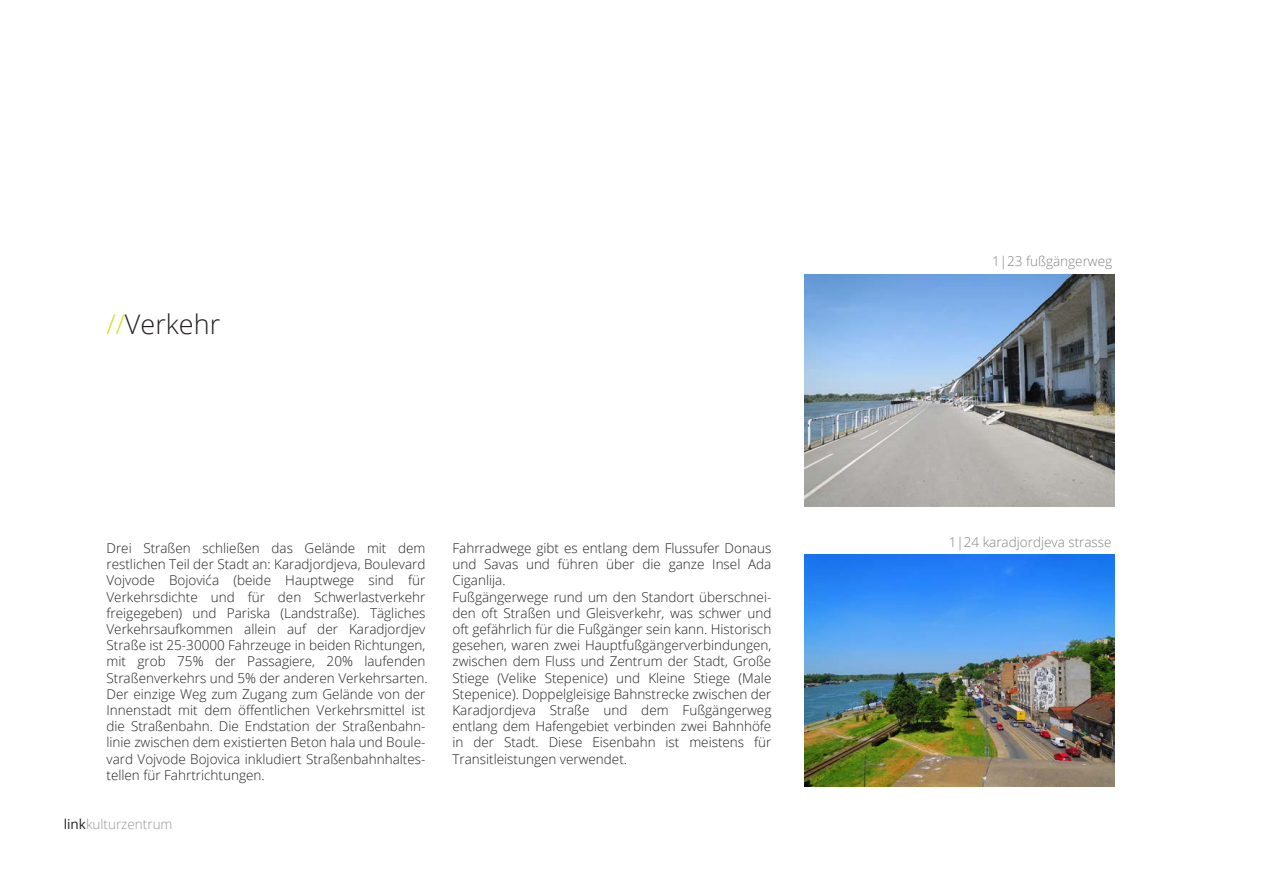
<style>
.page{position:relative;width:1263px;height:893px;background:#fff}
.page>*{position:absolute;margin:0;border:0;box-sizing:border-box;transform-origin:0 0}
.t1{font:300 27px "Open Sans";color:#231f20}
.t2{font:300 13.5px/16.2px "Open Sans";color:#231f20}
.t3{font:300 13.5px "Open Sans";color:#808285}
.t4{font:300 13.5px "Open Sans";color:#939598}
.s1{color:#d6df21}
.s2{font-weight:400;color:#231f20}
</style>
<div class="page">
<img style="left:804px;top:554px;width:310px;height:233px">
<img style="left:804px;top:274px;width:310px;height:233px">
<h1 class="t1" style="left:106px;top:306px;width:115px"><span class="s1">//</span>Verkehr</h1>
<p class="t2" style="left:106px;top:539px;width:323px">Drei Straßen schließen das Gelände mit dem restlichen Teil der Stadt an: Karadjordjeva, Boulevard Vojvode Bojovića (beide Hauptwege sind für Verkehrsdichte und für den Schwerlastverkehr freigegeben) und Pariska (Landstraße). Tägliches Verkehrsaufkommen allein auf der Karadjordjev Straße ist 25-30000 Fahrzeuge in beiden Richtungen, mit grob 75% der Passagiere, 20% laufenden Straßenverkehrs und 5% der anderen Verkehrsarten.<br>Der einzige Weg zum Zugang zum Gelände von der Innenstadt mit dem öffentlichen Verkehrsmittel ist die Straßenbahn. Die Endstation der Straßenbahn&shy;linie zwischen dem existierten Beton hala und Boule&shy;vard Vojvode Bojovica inkludiert Straßenbahnhaltes&shy;tellen für Fahrtrichtungen.</p>
<p class="t2" style="left:452px;top:539px;width:320px">Fahrradwege gibt es entlang dem Flussufer Donaus und Savas und führen über die ganze Insel Ada Ciganlija.<br>Fußgängerwege rund um den Standort überschnei&shy;den oft Straßen und Gleisverkehr, was schwer und oft gefährlich für die Fußgänger sein kann. Historisch gesehen, waren zwei Hauptfußgängerverbindungen, zwischen dem Fluss und Zentrum der Stadt, Große Stiege (Velike Stepenice) und Kleine Stiege (Male Stepenice). Doppelgleisige Bahnstrecke zwischen der Karadjordjeva Straße und dem Fußgängerweg entlang dem Hafengebiet verbinden zwei Bahnhöfe in der Stadt. Diese Eisenbahn ist meistens für Transitleistungen verwendet.</p>
<p class="t4" style="left:64px;top:815px;width:110px"><span class="s2">link</span>kulturzentrum</p>
<p class="t3" style="left:992px;top:252px;width:121px">1|23 fußgängerweg</p>
<p class="t3" style="left:949px;top:532px;width:164px">1|24 karadjordjeva strasse</p>
</div>
